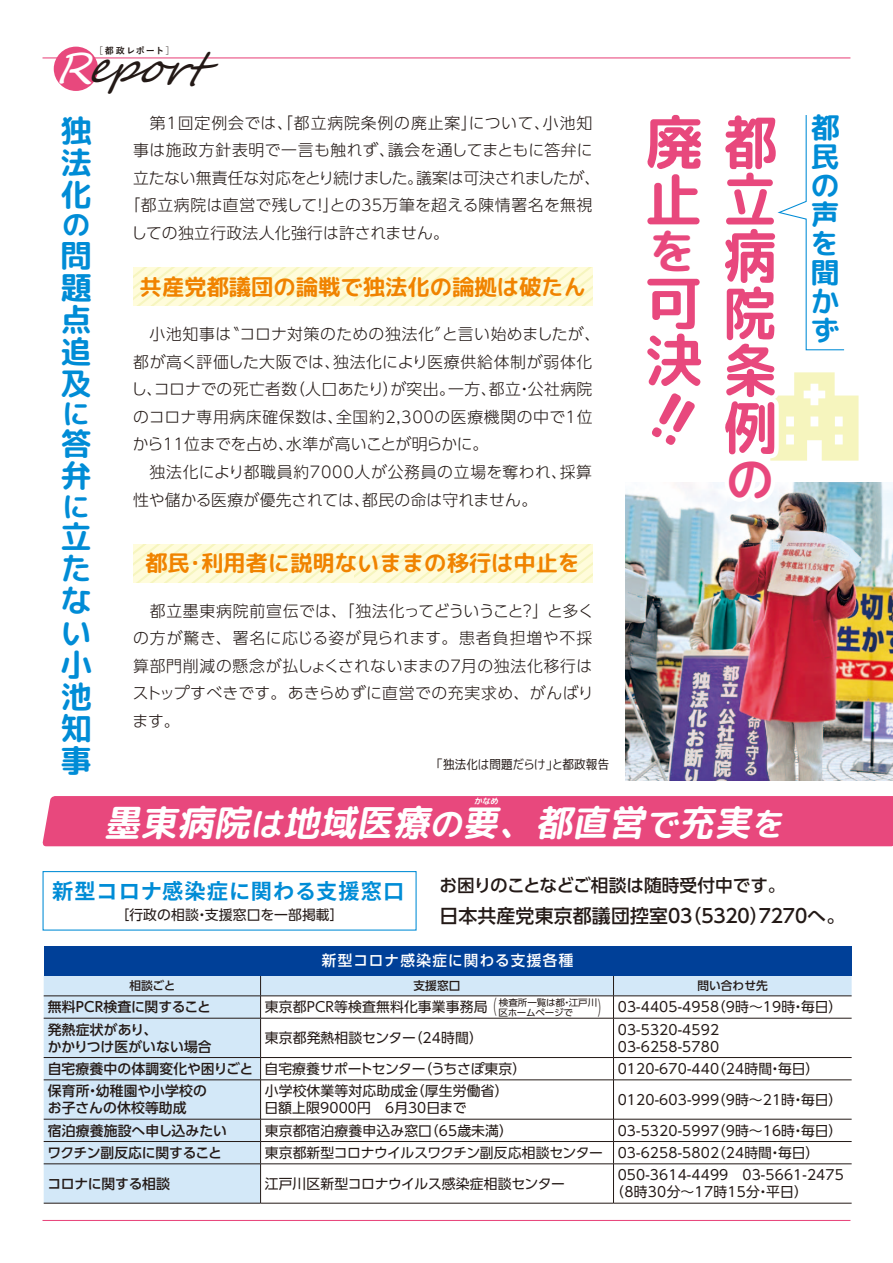
<style>
.page{position:relative;width:893px;height:1263px;background:#fff}
.page>*{position:absolute;margin:0;border:0;box-sizing:border-box;transform-origin:0 0}
.t1{font:700 58.5px/57px "Rounded Mplus 1 c";color:#e8487d;text-align:right}
.t2{font:700 47.85px "Rounded Mplus 1 c";color:#e8487d}
.t3{font:italic 43.5px "Segoe Script";color:#231916}
.t4{font:italic 700 36.15px "Rounded Mplus 1 c";color:#fff}
.t5{font:700 31.35px/32px "Rounded Mplus 1 c";color:#008cd6;text-align:justify}
.t6{font:700 28.65px/29px "Rounded Mplus 1 c";color:#008cd6}
.t7{font:700 28.2px "Rounded Mplus 1 c";color:#008cd6}
.t8{font:700 22.35px "Rounded Mplus 1 c";color:#f08300}
.t9{font:700 21.3px "Noto Sans JP";letter-spacing:.05em;color:#008cd6}
.t10{font:300 19.2px "UD Shin Go Pro";color:#231916;scale:.5 1}
.t11{font:500 18.9px "UD Shin Go Pro";letter-spacing:.005em;color:#231916}
.t12{font:500 17.7px "UD Shin Go Pro";color:#231916}
.t13{font:300 15.9px/27.6px "UD Shin Go Pro";letter-spacing:.02em;color:#231916}
.t14{font:300 15.9px "UD Shin Go Pro";letter-spacing:-.015em;color:#231916}
.t15{font:300 15.9px "UD Shin Go Pro";letter-spacing:.055em;color:#231916}
.t16{font:500 14.85px "UD Shin Go Pro";letter-spacing:.09em;color:#fff}
.t17{font:13.8px/17px "UD Shin Go Pro";letter-spacing:.01em;color:#231916}
.t18{font:500 13.8px/17px "UD Shin Go Pro";letter-spacing:.005em;color:#231916}
.t19{font:13.8px "UD Shin Go Pro";letter-spacing:-.01em;color:#231916}
.t20{font:500 13.8px "UD Shin Go Pro";letter-spacing:-.025em;color:#231916}
.t21{font:500 13.8px "UD Shin Go Pro";letter-spacing:-.02em;color:#231916}
.t22{font:12.75px "mgenplus 1 cp regular";letter-spacing:.02em;color:#231916;scale:.9 1}
.t23{font:500 11.7px "UD Shin Go Pro";letter-spacing:.01em;color:#231916}
.t24{font:9.15px/9.6px "UD Shin Go Pro";letter-spacing:-.025em;color:#231916;scale:1.05 1}
.t25{font:9.15px "Koburina Go Std W6";letter-spacing:.1em;color:#231916}
.t26{font:italic 700 7.95px "Rounded Mplus 1 c";color:#fff}
.s1{font-family:"Koburina Go Std W1"}
.s2{color:#fff}
.s3{font-size:32.55px}
.s4{font-weight:500}
.s5{font-weight:300;font-size:19.2px}
</style>
<div class="page">
<svg style="left:133px;top:268px;width:459px;height:38px;background:#fcfad3"></svg>
<svg style="left:133px;top:544px;width:459px;height:38px;background:#fcfad3"></svg>
<svg style="left:44px;top:976px;width:808px;height:227px"></svg>
<hr style="left:44px;top:995px;width:217px;height:1px;background:#231916">
<hr style="left:261px;top:995px;width:352px;height:1px;background:#231916">
<hr style="left:613px;top:995px;width:239px;height:1px;background:#231916">
<hr style="left:44px;top:1018px;width:217px;height:1px;background:#231916">
<hr style="left:261px;top:1018px;width:352px;height:1px;background:#231916">
<hr style="left:613px;top:1018px;width:239px;height:1px;background:#231916">
<hr style="left:44px;top:1057px;width:217px;height:1px;background:#231916">
<hr style="left:261px;top:1057px;width:352px;height:1px;background:#231916">
<hr style="left:613px;top:1057px;width:239px;height:1px;background:#231916">
<hr style="left:44px;top:1079px;width:217px;height:1px;background:#231916">
<hr style="left:261px;top:1079px;width:352px;height:1px;background:#231916">
<hr style="left:613px;top:1079px;width:239px;height:1px;background:#231916">
<hr style="left:44px;top:1119px;width:217px;height:1px;background:#231916">
<hr style="left:261px;top:1119px;width:352px;height:1px;background:#231916">
<hr style="left:613px;top:1119px;width:239px;height:1px;background:#231916">
<hr style="left:44px;top:1141px;width:217px;height:1px;background:#231916">
<hr style="left:261px;top:1141px;width:352px;height:1px;background:#231916">
<hr style="left:613px;top:1141px;width:239px;height:1px;background:#231916">
<hr style="left:44px;top:1163px;width:217px;height:1px;background:#231916">
<hr style="left:261px;top:1163px;width:352px;height:1px;background:#231916">
<hr style="left:613px;top:1163px;width:239px;height:1px;background:#231916">
<hr style="left:44px;top:1203px;width:217px;height:1px;background:#231916">
<hr style="left:261px;top:1203px;width:352px;height:1px;background:#231916">
<hr style="left:613px;top:1203px;width:239px;height:1px;background:#231916">
<svg style="left:260px;top:976px;width:1px;height:42px"></svg>
<svg style="left:613px;top:976px;width:1px;height:42px"></svg>
<hr style="left:260px;top:1018px;width:1px;height:39px;background:#231916">
<hr style="left:613px;top:1018px;width:1px;height:39px;background:#231916">
<svg style="left:260px;top:1058px;width:1px;height:22px"></svg>
<svg style="left:613px;top:1058px;width:1px;height:22px"></svg>
<hr style="left:260px;top:1080px;width:1px;height:39px;background:#231916">
<hr style="left:613px;top:1080px;width:1px;height:39px;background:#231916">
<svg style="left:260px;top:1119px;width:1px;height:44px"></svg>
<svg style="left:613px;top:1119px;width:1px;height:44px"></svg>
<hr style="left:260px;top:1164px;width:1px;height:39px;background:#231916">
<hr style="left:613px;top:1164px;width:1px;height:39px;background:#231916">
<div style="left:44px;top:946px;width:808px;height:30px;background:#004098"></div>
<img style="left:625px;top:483px;width:268px;height:297px">
<svg style="left:42px;top:876px;width:364px;height:55px"></svg>
<div style="left:43px;top:871px;width:374px;height:59px;border:1px solid #008cd6"></div>
<div style="left:42px;top:796px;width:851px;height:50px;background:#e8487d"></div>
<hr style="left:43px;top:57px;width:807px;height:1px;background:#e8487d">
<hr style="left:43px;top:1220px;width:807px;height:1px;background:#e8487d">
<div style="left:54px;top:47px;width:44px;height:44px;background:#e8487d;border-radius:50%"></div>
<svg style="left:635px;top:115px;width:223px;height:407px"></svg>
<p class="t25" style="left:94px;top:43px;width:82px"><span class="s1">［</span>都政レポート<span class="s1">］</span></p>
<h3 class="t3" style="left:52px;top:32px;width:180px"><span class="s2">R</span>eport</h3>
<h3 class="t5" style="left:60px;top:114px;width:32px">独法化</h3>
<h3 class="t7" style="left:62px;top:205px;width:28px">の</h3>
<h3 class="t5" style="left:60px;top:239px;width:32px">問題点追及</h3>
<h3 class="t7" style="left:62px;top:393px;width:27px">に</h3>
<h3 class="t5" style="left:60px;top:428px;width:32px">答弁</h3>
<h3 class="t7" style="left:62px;top:486px;width:27px">に</h3>
<h3 class="t5" style="left:60px;top:521px;width:32px">立たない小池知事</h3>
<p class="t15" style="left:133px;top:110px;width:461px">　第1回定例会では、「都立病院条例の廃止案」について、小池知</p>
<p class="t13" style="left:133px;top:136px;width:461px">事は施政方針表明で一言も触れず、議会を通してまともに答弁に</p>
<p class="t14" style="left:133px;top:165px;width:469px">立たない無責任な対応をとり続けました。議案は可決されましたが、</p>
<p class="t13" style="left:124px;top:191px;width:469px">「都立病院は直営で残して！」との３５万筆を超える陳情署名を無視</p>
<p class="t13" style="left:131px;top:218px;width:319px">しての独立行政法人化強行は許されません。</p>
<h3 class="t8" style="left:139px;top:271px;width:448px">共産党都議団の論戦で独法化の論拠は破たん</h3>
<p class="t13" style="left:131px;top:320px;width:470px">　小池知事は〝コロナ対策のための独法化〞と言い始めましたが、都が高く評価した大阪では、独法化により医療供給体制が弱体化し、コロナでの死亡者数（人口あたり）が突出。一方、都立・公社病院のコロナ専用病床確保数は、全国約2,300の医療機関の中で1位から11位までを占め、水準が高いことが明らかに。<br>　独法化により都職員約7000人が公務員の立場を奪われ、採算性や儲かる医療が優先されては、都民の命は守れません。</p>
<h3 class="t8" style="left:145px;top:547px;width:437px">都民・利用者に説明ないままの移行は中止を</h3>
<p class="t13" style="left:133px;top:596px;width:463px;text-align:justify">　都立墨東病院前宣伝では、「独法化ってどういうこと？」と多くの方が驚き、署名に応じる姿が見られます。患者負担増や不採算部門削減の懸念が払しょくされないままの７月の独法化移行はストップすべきです。あきらめずに直営での充実求め、がんばります。</p>
<p class="t22" style="left:436px;top:756px;width:194px">「独法化は問題だらけ」と都政報告</p>
<h1 class="t1" style="left:644px;top:114px;width:133px">廃都止立病<br>院<br>条<br>例</h1>
<h2 class="t2" style="left:726px;top:445px;width:46px">の</h2>
<h2 class="t2" style="left:650px;top:217px;width:42px">を</h2>
<h1 class="t1" style="left:644px;top:275px;width:58px;text-align:left">可決</h1>
<p class="t26" style="left:474px;top:795px;width:27px">かなめ</p>
<h3 class="t4" style="left:104px;top:797px;width:405px">墨東病院<span class="s3">は</span>地域医療<span class="s3">の</span>要</h3>
<h3 class="t4" style="left:499px;top:797px;width:294px">、都直営<span class="s3">で</span>充実<span class="s3">を</span></h3>
<h3 class="t6" style="left:811px;top:113px;width:30px">都民の声を聞かず</h3>
<h3 class="t9" style="left:52px;top:879px;width:354px">新型コロナ感染症に関わる支援窓口</h3>
<p class="t17" style="left:115px;top:906px;width:230px">［行政の相談・支援窓口を一部掲載］</p>
<p class="t12" style="left:440px;top:871px;width:347px">お困りのことなどご相談は随時受付中です。</p>
<p class="t11" style="left:439px;top:900px;width:407px">日本共産党東京都議団控室０３（５３２０）７２７０へ。</p>
<p class="t16" style="left:322px;top:949px;width:253px">新型コロナ感染症に関わる支援各種</p>
<p class="t23" style="left:129px;top:976px;width:48px">相談ごと</p>
<p class="t23" style="left:413px;top:976px;width:49px">支援窓口</p>
<p class="t23" style="left:697px;top:976px;width:72px">問い合わせ先</p>
<p class="t18" style="left:48px;top:998px;width:164px">無料PCR検査に関すること</p>
<p class="t17" style="left:265px;top:998px;width:224px">東京都PCR等検査無料化事業事務局</p>
<p class="t17" style="left:618px;top:998px;width:226px">03-4405-4958（9時～19時・毎日）</p>
<p class="t18" style="left:48px;top:1020px;width:166px">発熱症状があり、<br>かかりつけ医がいない場合</p>
<p class="t17" style="left:265px;top:1029px;width:220px">東京都発熱相談センター（24時間）</p>
<p class="t17" style="left:618px;top:1020px;width:103px">03-5320-4592<br>03-6258-5780</p>
<p class="t19" style="left:48px;top:1057px;width:480px"><span class="s4">自宅療養中の体調変化や困りごと</span> 自宅療養サポートセンター（うちさぽ東京）</p>
<p class="t17" style="left:618px;top:1060px;width:203px">0120-670-440（24時間・毎日）</p>
<p class="t18" style="left:48px;top:1082px;width:161px">保育所・幼稚園や小学校のお子さんの休校等助成</p>
<p class="t17" style="left:265px;top:1082px;width:245px">小学校休業等対応助成金（厚生労働省）日額上限9000円　6月30日まで</p>
<p class="t17" style="left:618px;top:1091px;width:226px">0120-603-999（9時～21時・毎日）</p>
<p class="t18" style="left:48px;top:1121px;width:181px">宿泊療養施設へ申し込みたい</p>
<p class="t17" style="left:265px;top:1121px;width:250px">東京都宿泊療養申込み窓口（65歳未満）</p>
<p class="t17" style="left:618px;top:1121px;width:226px">03-5320-5997（9時～16時・毎日）</p>
<p class="t20" style="left:47px;top:1141px;width:176px">ワクチン副反応に関すること</p>
<p class="t17" style="left:265px;top:1144px;width:556px">東京都新型コロナウイルスワクチン副反応相談センター 03-6258-5802（24時間・毎日）</p>
<p class="t21" style="left:47px;top:1172px;width:124px">コロナに関する相談</p>
<p class="t19" style="left:265px;top:1172px;width:302px">江戸川区新型コロナウイルス感染症相談センター</p>
<p class="t17" style="left:610px;top:1166px;width:235px;text-indent:7px">050-3614-4499　03-5661-2475（8時30分～17時15分・平日）</p>
<p class="t24" style="left:499px;top:998px;width:95px;text-indent:-11px"><span class="s5">（</span> 検査所一覧は都・江戸川区ホームページで</p>
<p class="t10" style="left:598px;top:992px;width:21px">）</p>
</div>
